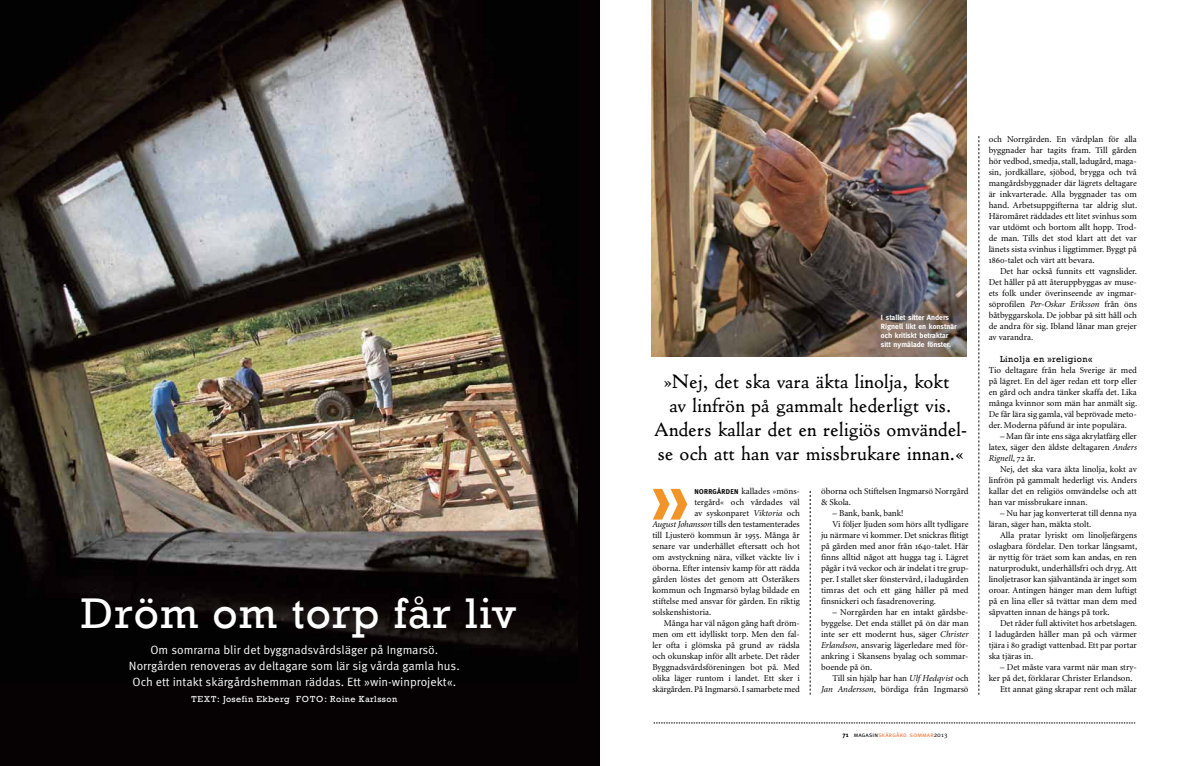
<style>
.page{position:relative;width:1191px;height:766px;background:#fff}
.page>*{position:absolute;margin:0;border:0;box-sizing:border-box;transform-origin:0 0}
.t1{font:700 65px "Rockwell";color:#f1952a}
.t2{font:44px "Rockwell";letter-spacing:.025em;color:#fff}
.t3{font:22px/24px "Cg Cloister";color:#000;text-align:center}
.t4{font:12px/16px "Meta OT";color:#fff;text-align:center}
.t5{font:9px/11px "Minion";color:#000;text-align:justify}
.t6{font:9px "Rockwell";letter-spacing:.05em;color:#fff}
.t7{font:9px "Rockwell";letter-spacing:.05em;color:#000}
.t8{font:700 7.5px/9px "Meta";color:#fff}
.t9{font:6.5px "Meta Caps";letter-spacing:.025em;color:#ea7033}
.s1{font-family:"Meta";font-weight:700;font-size:7px}
.s2{font-style:italic}
.s3{font-family:"Minion Regular SC"}
.s4{font-family:"Meta OT";font-weight:700;color:#000}
.s5{color:#000}
.s6{font-family:"Meta OT";color:#000}
</style>
<div class="page">
<svg style="left:653px;top:722px;width:482px;height:1px"></svg>
<div style="left:0;top:0;width:599px;height:765px;background:#060203"></div>
<img style="left:0;top:0;width:577px;height:650px">
<img style="left:651px;top:0;width:315px;height:356px">
<svg style="left:978px;top:136px;width:1px;height:558px"></svg>
<svg style="left:810px;top:491px;width:1px;height:203px"></svg>
<h2 class="t2" style="left:81px;top:587px;width:436px">Dröm om torp får liv</h2>
<h3 class="t4" style="left:129px;top:642px;width:332px">Om somrarna blir det byggnadsvårdsläger på Ingmarsö.<br>Norrgården renoveras av deltagare som lär sig vårda gamla hus.<br>Och ett intakt skärgårdshemman räddas. Ett »win-winprojekt«.</h3>
<p class="t6" style="left:191px;top:693px;width:207px">text: Josefin Ekberg f oto: Roine Karlsson</p>
<p class="t8" style="left:881px;top:312px;width:77px">I stallet sitter Anders<br>Rignell likt en konstnär och kritiskt betraktar sitt nymålade fönster.</p>
<h3 class="t3" style="left:654px;top:369px;width:314px">»Nej, det ska vara äkta linolja, kokt<br>av linfrön på gammalt hederligt vis.<br>Anders kallar det en religiös omvändel&shy;se och att han var missbrukare innan.«</h3>
<p class="t5" style="left:694px;top:486px;width:107px"><span class="s1">No rrgården</span> kallades »möns-</p>
<p class="t5" style="left:694px;top:497px;width:107px">tergård« och vårdades väl</p>
<p class="t5" style="left:694px;top:508px;width:107px">av syskonparet <span class="s2">Viktoria</span> och</p>
<p class="t5" style="left:652px;top:519px;width:149px"><span class="s2">August Johansson</span> tills den testamenterades</p>
<p class="t5" style="left:652px;top:530px;width:149px">till Ljusterö kommun år <span class="s3">1955</span>. Många år</p>
<p class="t5" style="left:652px;top:541px;width:149px">senare var underhållet eftersatt och hot</p>
<p class="t5" style="left:652px;top:552px;width:149px">om avstyckning nära, vilket väckte liv i</p>
<p class="t5" style="left:652px;top:563px;width:149px">öborna. Efter intensiv kamp för att rädda</p>
<p class="t5" style="left:652px;top:574px;width:149px">gården löstes det genom att Österåkers</p>
<p class="t5" style="left:652px;top:585px;width:149px">kommun och Ingmarsö bylag bildade en</p>
<p class="t5" style="left:652px;top:596px;width:149px">stiftelse med ansvar för gården. En riktig</p>
<p class="t5" style="left:652px;top:607px;width:61px">solskenshistoria.</p>
<p class="t5" style="left:663px;top:618px;width:138px">Många har väl någon gång haft dröm-</p>
<p class="t5" style="left:652px;top:629px;width:149px">men om ett idylliskt torp. Men den fal-</p>
<p class="t5" style="left:652px;top:640px;width:149px">ler ofta i glömska på grund av rädsla</p>
<p class="t5" style="left:652px;top:651px;width:149px">och okunskap inför allt arbete. Det råder</p>
<p class="t5" style="left:652px;top:662px;width:149px">Byggnadsvårdsföreningen bot på. Med</p>
<p class="t5" style="left:652px;top:673px;width:149px">olika läger runtom i landet. Ett sker i</p>
<p class="t5" style="left:652px;top:684px;width:149px">skärgården. På Ingmarsö. I samarbete med</p>
<h1 class="t1" style="left:652px;top:458px;width:37px">»</h1>
<p class="t5" style="left:821px;top:486px;width:149px">öborna och Stiftelsen Ingmarsö Norrgård &amp; Skola.</p>
<p class="t5" style="left:832px;top:508px;width:73px">– Bank, bank, bank!</p>
<p class="t5" style="left:832px;top:519px;width:138px">Vi följer ljuden som hörs allt tydligare</p>
<p class="t5" style="left:821px;top:530px;width:149px">ju närmare vi kommer. Det snickras flitigt</p>
<p class="t5" style="left:821px;top:541px;width:149px">på gården med anor från <span class="s3">1640</span>-talet. Här</p>
<p class="t5" style="left:821px;top:552px;width:149px">finns alltid något att hugga tag i. Lägret</p>
<p class="t5" style="left:821px;top:563px;width:149px">pågår i två veckor och är indelat i tre grup-</p>
<p class="t5" style="left:821px;top:574px;width:149px">per. I stallet sker fönstervård, i ladugården</p>
<p class="t5" style="left:821px;top:585px;width:149px">timras det och ett gäng håller på med</p>
<p class="t5" style="left:821px;top:596px;width:116px">finsnickeri och fasadrenovering.</p>
<p class="t5" style="left:821px;top:607px;width:149px;text-indent:11px">– Norrgården har en intakt gårdsbe&shy;byggelse. Det enda stället på ön där man inte ser ett modernt hus, säger <span class="s2">Christer Erlandson</span>, ansvarig lägerledare med för&shy;ankring i Skansens byalag och sommar&shy;boende på ön.</p>
<p class="t5" style="left:821px;top:672px;width:149px;text-align:right">Till sin hjälp har han <span class="s2">Ulf Hedqvist</span> och<br><span class="s2">Jan Andersson</span>, bördiga från Ingmarsö</p>
<p class="t9" style="left:842px;top:731px;width:106px"><span class="s4">71</span> <span class="s5">magasin</span>skärgård sommar<span class="s6">2013</span></p>
<p class="t5" style="left:988px;top:133px;width:150px">och Norrgården. En vårdplan för alla byggnader har tagits fram. Till gården hör vedbod, smedja, stall, ladugård, maga&shy;sin, jordkällare, sjöbod, brygga och två mangårdsbyggnader där lägrets deltagare är inkvarterade. Alla byggnader tas om hand. Arbetsuppgifterna tar aldrig slut.<br>Häromåret räddades ett litet svinhus som var utdömt och bortom allt hopp. Trod&shy;de man. Tills det stod klart att det var länets sista svinhus i liggtimmer. Byggt på <span class="s3">1860</span>-talet och värt att bevara.</p>
<p class="t5" style="left:988px;top:265px;width:150px;text-indent:11px">Det har också funnits ett vagnslider.<br>Det håller på att återuppbyggas av muse&shy;ets folk under överinseende av ingmar&shy;söprofilen <span class="s2">Per-Oskar Eriksson</span> från öns båtbyggarskola. De jobbar på sitt håll och de andra för sig. Ibland lånar man grejer av varandra.</p>
<p class="t7" style="left:1000px;top:353px;width:94px">Linolja en »religion«</p>
<p class="t5" style="left:988px;top:364px;width:150px">Tio deltagare från hela Sverige är med på lägret. En del äger redan ett torp eller en gård och andra tänker skaffa det. Lika många kvinnor som män har anmält sig.<br>De får lära sig gamla, väl beprövade meto&shy;der. Moderna påfund är inte populära.</p>
<p class="t5" style="left:988px;top:430px;width:150px;text-indent:11px">– Man får inte ens säga akrylatfärg eller latex, säger den äldste deltagaren <span class="s2">Anders Rignell</span>, <span class="s3">72</span> år.</p>
<p class="t5" style="left:988px;top:463px;width:150px;text-indent:11px">Nej, det ska vara äkta linolja, kokt av linfrön på gammalt hederligt vis. Anders kallar det en religiös omvändelse och att han var missbrukare innan.</p>
<p class="t5" style="left:988px;top:507px;width:150px;text-indent:11px">– Nu har jag konverterat till denna nya läran, säger han, mäkta stolt.</p>
<p class="t5" style="left:988px;top:529px;width:150px;text-indent:11px">Alla pratar lyriskt om linoljefärgens oslagbara fördelar. Den torkar långsamt, är nyttig för träet som kan andas, en ren naturprodukt, underhållsfri och dryg. Att linoljetrasor kan självantända är inget som oroar. Antingen hänger man dem luftigt på en lina eller så tvättar man dem med såpvatten innan de hängs på tork.</p>
<p class="t5" style="left:988px;top:617px;width:150px;text-indent:11px">Det råder full aktivitet hos arbetslagen.<br>I ladugården håller man på och värmer tjära i <span class="s3">80</span> gradigt vattenbad. Ett par portar ska tjäras in.</p>
<p class="t5" style="left:1000px;top:661px;width:138px">– Det måste vara varmt när man stry-</p>
<p class="t5" style="left:988px;top:672px;width:145px">ker på det, förklarar Christer Erlandson.</p>
<p class="t5" style="left:1000px;top:683px;width:138px">Ett annat gäng skrapar rent och målar</p>
</div>
